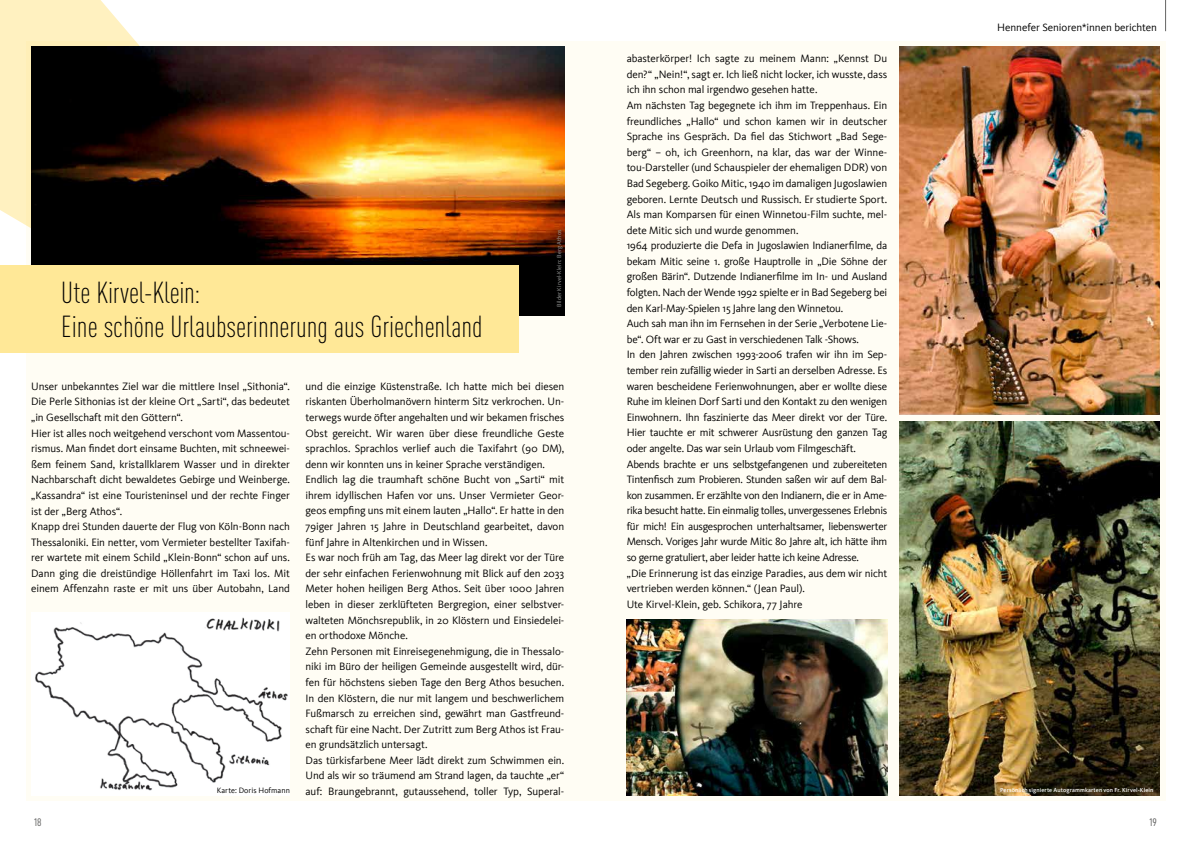
<style>
.page{position:relative;width:1191px;height:842px;background:#fff}
.page>*{position:absolute;margin:0;border:0;box-sizing:border-box;transform-origin:0 0}
.t1{font:300 condensed 30px/34px "DIN Pro";color:#000}
.t2{font:11px/15.6px "Kievit";letter-spacing:-.01em;color:#000}
.t3{font:11px "D DIN Condensed";color:#656564}
.t4{font:8px "Kievit";letter-spacing:.005em;color:#000}
.t5{font:500 6px "Kievit";letter-spacing:.015em;color:#fff}
.t6{font:6px "Kievit";letter-spacing:.015em;color:#9fa09f}
</style>
<div class="page">
<div style="left:26px;top:41px;width:1139px;height:760px;background:#fffdf4"></div>
<img style="left:31px;top:47px;width:533px;height:268px">
<hr style="left:1165px;top:0;width:1px;height:31px;background:#656564">
<div style="left:0;top:265px;width:518px;height:88px;background:#ffe897"></div>
<img style="left:899px;top:47px;width:260px;height:368px">
<img style="left:31px;top:612px;width:259px;height:183px">
<img style="left:626px;top:620px;width:261px;height:175px">
<img style="left:899px;top:422px;width:260px;height:373px">
<svg style="left:0;top:0;width:160px;height:229px;background:#605848"></svg>
<p class="t2" style="left:997px;top:20px;width:161px">Hennefer Senioren*innen berichten</p>
<p class="t2" style="left:626px;top:51px;width:262px">abasterkörper! Ich sagte zu meinem Mann: „Kennst Du den?“ „Nein!“, sagt er. Ich ließ nicht locker, ich wusste, dass ich ihn schon mal irgendwo gesehen hatte.<br>Am nächsten Tag begegnete ich ihm im Treppenhaus. Ein freundliches „Hallo“ und schon kamen wir in deutscher Sprache ins Gespräch. Da fiel das Stichwort „Bad Sege&shy;berg“ – oh, ich Greenhorn, na klar, das war der Winne&shy;tou-Darsteller (und Schauspieler der ehemaligen DDR) von Bad Segeberg. Goiko Mitic, 1940 im damaligen Jugoslawien geboren. Lernte Deutsch und Russisch. Er studierte Sport.<br>Als man Komparsen für einen Winnetou-Film suchte, mel&shy;dete Mitic sich und wurde genommen.<br>1964 produzierte die Defa in Jugoslawien Indianerfilme, da bekam Mitic seine 1. große Hauptrolle in „Die Söhne der großen Bärin“. Dutzende Indianerfilme im In- und Ausland folgten. Nach der Wende 1992 spielte er in Bad Segeberg bei den Karl-May-Spielen 15 Jahre lang den Winnetou.<br>Auch sah man ihn im Fernsehen in der Serie „Verbotene Lie&shy;be“. Oft war er zu Gast in verschiedenen Talk -Shows.<br>In den Jahren zwischen 1993-2006 trafen wir ihn im Sep&shy;tember rein zufällig wieder in Sarti an derselben Adresse. Es waren bescheidene Ferienwohnungen, aber er wollte diese Ruhe im kleinen Dorf Sarti und den Kontakt zu den wenigen Einwohnern. Ihn faszinierte das Meer direkt vor der Türe.<br>Hier tauchte er mit schwerer Ausrüstung den ganzen Tag oder angelte. Das war sein Urlaub vom Filmgeschäft.<br>Abends brachte er uns selbstgefangenen und zubereiteten Tintenfisch zum Probieren. Stunden saßen wir auf dem Bal&shy;kon zusammen. Er erzählte von den Indianern, die er in Ame&shy;rika besucht hatte. Ein einmalig tolles, unvergessenes Erlebnis für mich! Ein ausgesprochen unterhaltsamer, liebenswerter Mensch. Voriges Jahr wurde Mitic 80 Jahre alt, ich hätte ihm so gerne gratuliert, aber leider hatte ich keine Adresse.<br>„Die Erinnerung ist das einzige Paradies, aus dem wir nicht vertrieben werden können.“ (Jean Paul).<br>Ute Kirvel-Klein, geb. Schikora, 77 Jahre</p>
<p class="t6" style="left:556px;top:307px;width:79px;rotate:-90deg">Bilder Kirvel-Klein: Berg Athos</p>
<h1 class="t1" style="left:61px;top:274px;width:423px">Ute Kirvel-Klein:<br>Eine schöne Urlaubserinnerung aus Griechenland</h1>
<p class="t2" style="left:31px;top:378px;width:260px">Unser unbekanntes Ziel war die mittlere Insel „Sithonia“.<br>Die Perle Sithonias ist der kleine Ort „Sarti“, das bedeutet „in Gesellschaft mit den Göttern“.<br>Hier ist alles noch weitgehend verschont vom Massentou&shy;rismus. Man findet dort einsame Buchten, mit schneewei&shy;ßem feinem Sand, kristallklarem Wasser und in direkter Nachbarschaft dicht bewaldetes Gebirge und Weinberge. „Kassandra“ ist eine Touristeninsel und der rechte Finger ist der „Berg Athos“.<br>Knapp drei Stunden dauerte der Flug von Köln-Bonn nach Thessaloniki. Ein netter, vom Vermieter bestellter Taxifah&shy;rer wartete mit einem Schild „Klein-Bonn“ schon auf uns.<br>Dann ging die dreistündige Höllenfahrt im Taxi los. Mit einem Affenzahn raste er mit uns über Autobahn, Land</p>
<p class="t2" style="left:305px;top:378px;width:260px">und die einzige Küstenstraße. Ich hatte mich bei diesen riskanten Überholmanövern hinterm Sitz verkrochen. Un&shy;terwegs wurde öfter angehalten und wir bekamen frisches Obst gereicht. Wir waren über diese freundliche Geste sprachlos. Sprachlos verlief auch die Taxifahrt (90 DM), denn wir konnten uns in keiner Sprache verständigen.<br>Endlich lag die traumhaft schöne Bucht von „Sarti“ mit ihrem idyllischen Hafen vor uns. Unser Vermieter Geor&shy;geos empfing uns mit einem lauten „Hallo“. Er hatte in den 79iger Jahren 15 Jahre in Deutschland gearbeitet, davon fünf Jahre in Altenkirchen und in Wissen.<br>Es war noch früh am Tag, das Meer lag direkt vor der Türe der sehr einfachen Ferienwohnung mit Blick auf den 2033<br>Meter hohen heiligen Berg Athos. Seit über 1000 Jahren leben in dieser zerklüfteten Bergregion, einer selbstver&shy;walteten Mönchsrepublik, in 20 Klöstern und Einsiedelei&shy;en orthodoxe Mönche.<br>Zehn Personen mit Einreisegenehmigung, die in Thessalo&shy;niki im Büro der heiligen Gemeinde ausgestellt wird, dür&shy;fen für höchstens sieben Tage den Berg Athos besuchen.<br>In den Klöstern, die nur mit langem und beschwerlichem Fußmarsch zu erreichen sind, gewährt man Gastfreund&shy;schaft für eine Nacht. Der Zutritt zum Berg Athos ist Frau&shy;en grundsätzlich untersagt.<br>Das türkisfarbene Meer lädt direkt zum Schwimmen ein.<br>Und als wir so träumend am Strand lagen, da tauchte „er“ auf: Braungebrannt, gutaussehend, toller Typ, Superal-</p>
<p class="t4" style="left:217px;top:786px;width:75px">Karte: Doris Hofmann</p>
<p class="t5" style="left:1000px;top:787px;width:155px">Persönlich signierte Autogrammkarten von Fr. Kirvel-Klein</p>
<p class="t3" style="left:34px;top:816px;width:9px">18</p>
<p class="t3" style="left:1149px;top:816px;width:9px">19</p>
</div>
